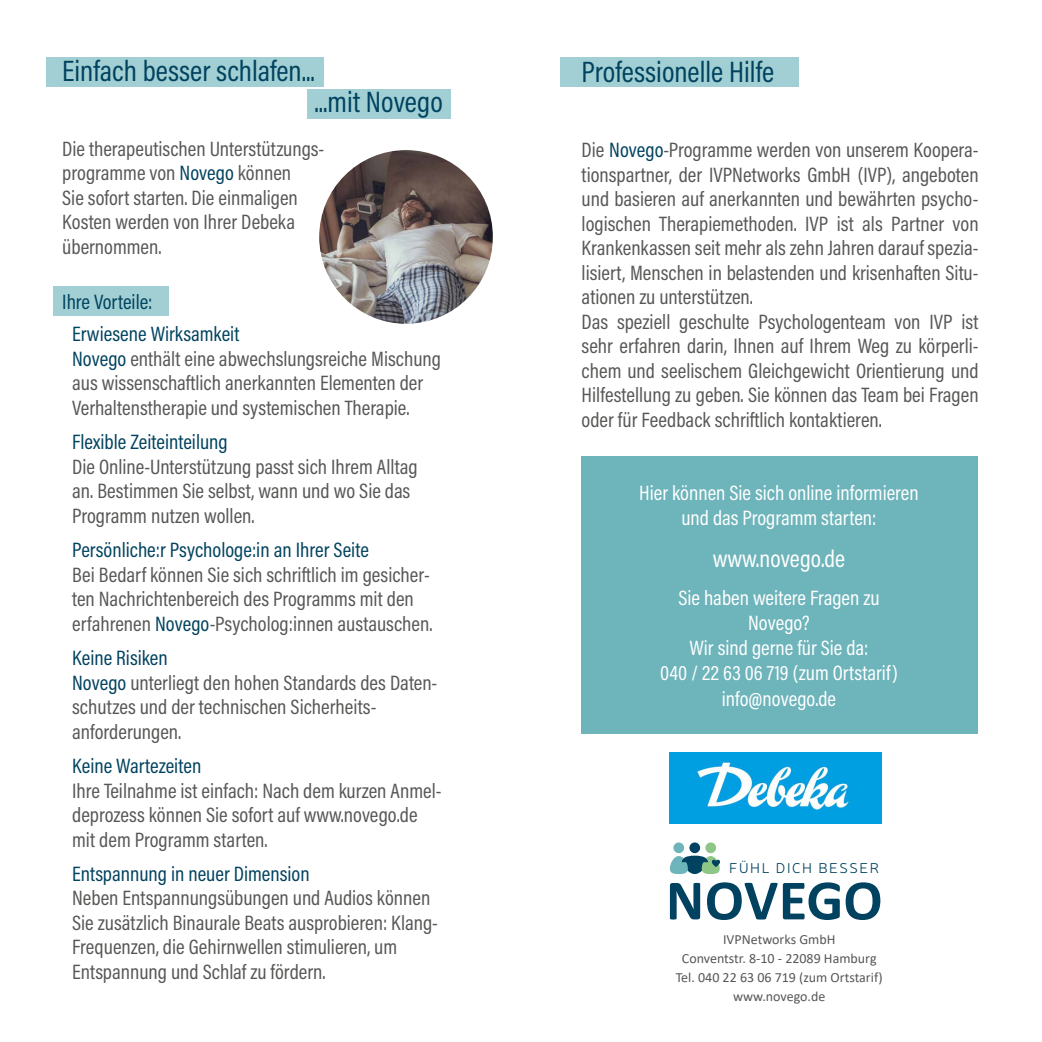
<style>
.page{position:relative;width:1042px;height:1042px;background:#fff}
.page>*{position:absolute;margin:0;border:0;box-sizing:border-box;transform-origin:0 0}
.t1{font:29.75px/31.5px "Acumin Pro Cond";color:#00425f}
.t2{font:24.5px "Acumin Variable Concept";color:#fff}
.t3{font:21px/24.5px "Acumin Pro Cond";color:#575756}
.t4{font:21px/24.5px "Acumin Variable Concept";color:#575756}
.t5{font:21px/25.2px "Acumin Variable Concept";color:#fff;text-align:center}
.t6{font:21px/32.2px "Acumin Pro Cond";color:#00425f}
.t7{font:300 14.35px "Neris";letter-spacing:.11em;color:#00425f}
.t8{font:14px/19.2px "Calibri";color:#575756;text-align:center}
.s1{color:#00425f}
.s2{font-family:"Acumin Pro Cond";color:#00425f}
</style>
<div class="page">
<div style="left:53px;top:286px;width:116px;height:30px;background:#a1cfd3"></div>
<div style="left:561px;top:57px;width:238px;height:29px;background:#a1cfd3"></div>
<div style="left:47px;top:57px;width:277px;height:29px;background:#a1cfd3"></div>
<div style="left:580px;top:456px;width:397px;height:278px;background:#6eb4bb"></div>
<img style="left:319px;top:150px;width:174px;height:174px;border-radius:87px">
<div style="left:307px;top:89px;width:143px;height:30px;background:#a1cfd3"></div>
<svg style="left:670px;top:883px;width:30px;height:36px"></svg>
<svg style="left:707px;top:882px;width:70px;height:38px"></svg>
<svg style="left:783px;top:882px;width:97px;height:38px"></svg>
<div style="left:689px;top:842px;width:11px;height:11px;background:#00425f;border-radius:50%"></div>
<div style="left:705px;top:842px;width:11px;height:11px;background:#8dc687;border-radius:50%"></div>
<div style="left:673px;top:842px;width:11px;height:11px;background:#6eb4bb;border-radius:50%"></div>
<svg style="left:670px;top:855px;width:50px;height:19px"></svg>
<img style="left:670px;top:753px;width:211px;height:70px">
<h1 class="t1" style="left:314px;top:54px;width:130px;text-indent:-252px">Einfach besser schlafen...<br>...mit Novego</h1>
<p class="t3" style="left:62px;top:136px;width:264px">Die therapeutischen Unterstützungs&shy;programme von <span class="s1">Novego</span> können<br>Sie sofort starten. Die einmaligen<br>Kosten werden von Ihrer Debeka übernommen.</p>
<p class="t6" style="left:72px;top:285px;width:169px;text-indent:-10px">Ihre Vorteile:<br>Erwiesene Wirksamkeit</p>
<p class="t3" style="left:72px;top:346px;width:370px"><span class="s1">Novego</span> enthält eine abwechslungsreiche Mischung aus wissenschaftlich anerkannten Elementen der<br>Verhaltenstherapie und systemischen Therapie.</p>
<p class="t6" style="left:72px;top:425px;width:157px">Flexible Zeiteinteilung</p>
<p class="t3" style="left:72px;top:454px;width:347px">Die Online-Unterstützung passt sich Ihrem Alltag an. Bestimmen Sie selbst, wann und wo Sie das<br>Programm nutzen wollen.</p>
<p class="t6" style="left:72px;top:533px;width:298px">Persönliche:r Psychologe:in an Ihrer Seite</p>
<p class="t3" style="left:72px;top:562px;width:362px">Bei Bedarf können Sie sich schriftlich im gesicher&shy;ten Nachrichtenbereich des Programms mit den erfahrenen <span class="s1">Novego</span>-Psycholog:innen austauschen.</p>
<p class="t3" style="left:72px;top:645px;width:367px"><span class="s1">Keine Risiken<br>Novego</span> unterliegt den hohen Standards des Daten&shy;schutzes und der technischen Sicherheits&shy;anforderungen.</p>
<p class="t6" style="left:72px;top:749px;width:131px">Keine Wartezeiten</p>
<p class="t3" style="left:72px;top:777px;width:371px">Ihre Teilnahme ist einfach: Nach dem kurzen Anmel&shy;deprozess können Sie sofort auf www.novego.de mit dem Programm starten.</p>
<p class="t6" style="left:72px;top:857px;width:239px">Entspannung in neuer Dimension</p>
<p class="t3" style="left:72px;top:885px;width:367px">Neben Entspannungsübungen und Audios können Sie zusätzlich Binaurale Beats ausprobieren: Klang-Frequenzen, die Gehirnwellen stimulieren, um Entspannung und Schlaf zu fördern.</p>
<h1 class="t1" style="left:581px;top:56px;width:194px">Professionelle Hilfe</h1>
<p class="t4" style="left:581px;top:137px;width:398px">Die <span class="s2">Novego</span>-Programme werden von unserem Koopera&shy;tionspartner, der IVPNetworks GmbH (IVP), angeboten und basieren auf anerkannten und bewährten psycho&shy;logischen Therapiemethoden. IVP ist als Partner von Krankenkassen seit mehr als zehn Jahren darauf spezia&shy;lisiert, Menschen in belastenden und krisenhaften Situ&shy;ationen zu unterstützen.<br>Das speziell geschulte Psychologenteam von IVP ist sehr erfahren darin, Ihnen auf Ihrem Weg zu körperli&shy;chem und seelischem Gleichgewicht Orientierung und Hilfestellung zu geben. Sie können das Team bei Fragen oder für Feedback schriftlich kontaktieren.</p>
<p class="t5" style="left:639px;top:479px;width:281px">Hier können Sie sich online informieren und das Programm starten:</p>
<p class="t2" style="left:713px;top:542px;width:134px">www.novego.de</p>
<p class="t5" style="left:660px;top:584px;width:239px">Sie haben weitere Fragen zu<br>Novego?<br>Wir sind gerne für Sie da:<br>040 / 22 63 06 719 (zum Ortstarif) info@novego.de</p>
<p class="t7" style="left:729px;top:859px;width:152px">FÜHL DICH BESSER</p>
<p class="t8" style="left:676px;top:929px;width:209px">IVPNetworks GmbH<br>Conventstr. 8-10 - 22089 Hamburg<br>Tel. 040 22 63 06 719 (zum Ortstarif) www.novego.de</p>
</div>
